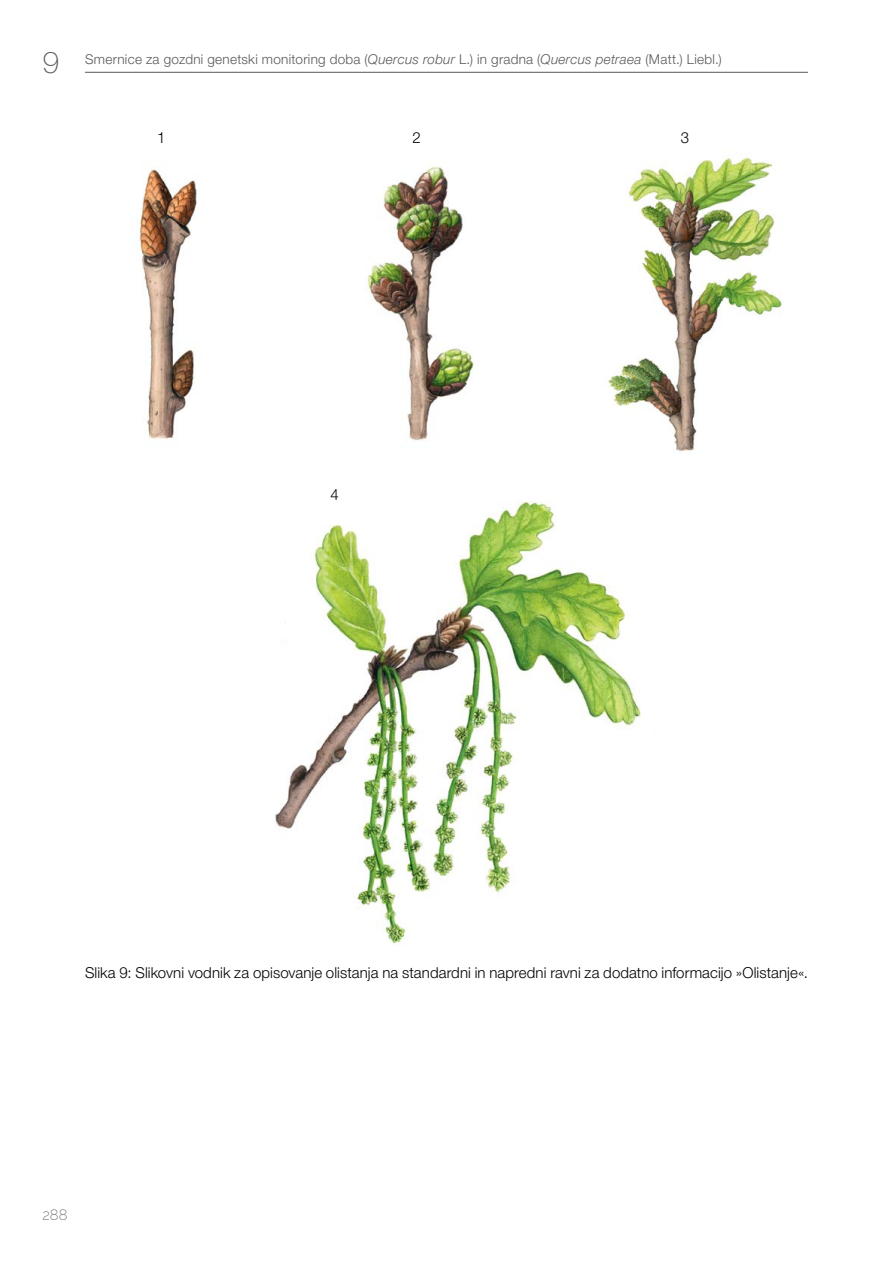
<style>
.page{position:relative;width:893px;height:1263px;background:#fff}
.page>*{position:absolute;margin:0;border:0;box-sizing:border-box;transform-origin:0 0}
.t1{font:100 30px "Helvetica Neue LT Pro";color:#58595b}
.t2{font:15px "Helvetica Neue World 45 Lt";letter-spacing:.005em;color:#000}
.t3{font:100 15px "Raleway";color:#58595b}
.t4{font:13.5px "Helvetica Neue World 45 Lt";letter-spacing:.02em;color:#58595b}
.s1{font-family:"Helvetica Neue World 46 Lt It"}
</style>
<div class="page">
<hr style="left:85px;top:72px;width:723px;height:1px;background:#58595b">
<img style="left:275px;top:501px;width:366px;height:443px">
<img style="left:139px;top:169px;width:58px;height:271px">
<img style="left:367px;top:165px;width:107px;height:276px">
<img style="left:607px;top:157px;width:175px;height:295px">
<h1 class="t1" style="left:43px;top:44px;width:18px">9</h1>
<p class="t4" style="left:85px;top:51px;width:638px">Smernice za gozdni genetski monitoring doba (<span class="s1">Quercus robur</span> L.) in gradna (<span class="s1">Quercus petraea</span> (Matt.) Liebl.)</p>
<p class="t2" style="left:157px;top:129px;width:10px">1</p>
<p class="t2" style="left:681px;top:129px;width:10px">3</p>
<p class="t2" style="left:412px;top:129px;width:10px">2</p>
<p class="t2" style="left:330px;top:486px;width:10px">4</p>
<p class="t2" style="left:85px;top:964px;width:724px">Slika 9: Slikovni vodnik za opisovanje olistanja na standardni in napredni ravni za dodatno informacijo »Olistanje«.</p>
<p class="t3" style="left:43px;top:1203px;width:26px">288</p>
</div>
